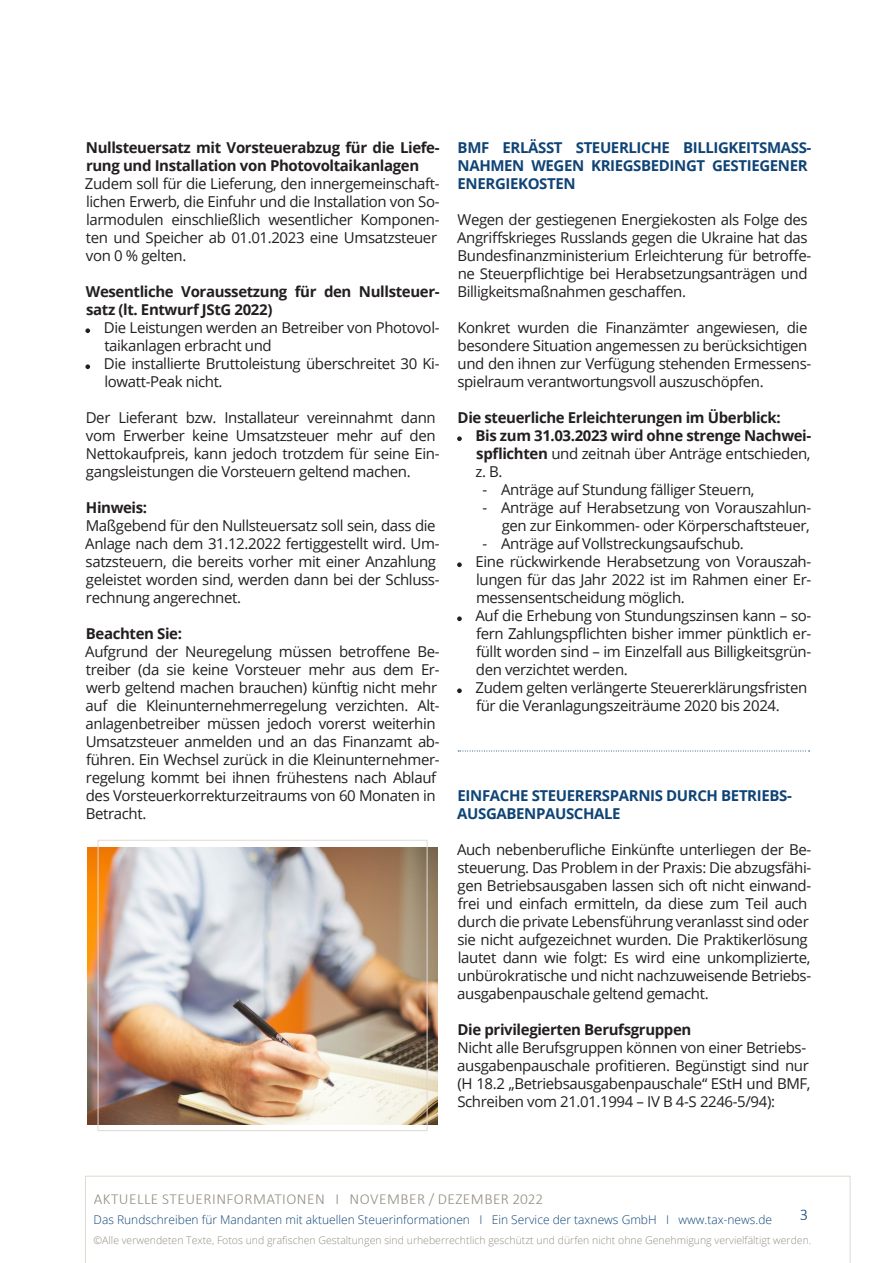
<style>
.page{position:relative;width:893px;height:1263px;background:#fff}
.page>*{position:absolute;margin:0;border:0;box-sizing:border-box;transform-origin:0 0}
.t1{font:300 16.5px "Calibri";color:#0f4476}
.t2{font:300 15.3px "Calibri";letter-spacing:.03em;color:#948e83}
.t3{font:15px/18px "Open Sans";letter-spacing:-.025em;color:#231f20}
.t4{font:700 15px/18px "Open Sans";letter-spacing:-.025em;color:#231f20}
.t5{font:700 15px/18px "Open Sans";letter-spacing:-.025em;color:#0f4476}
.t6{font:300 12px "Open Sans";color:#0f4476}
.t7{font:300 10.5px "Open Sans";color:#948e83}
.s1{font-weight:400}
</style>
<div class="page">
<svg style="left:85px;top:1176px;width:765px;height:87px"></svg>
<svg style="left:85px;top:328px;width:5px;height:5px"></svg>
<svg style="left:85px;top:364px;width:5px;height:5px"></svg>
<svg style="left:457px;top:436px;width:5px;height:5px"></svg>
<svg style="left:457px;top:562px;width:5px;height:5px"></svg>
<svg style="left:457px;top:616px;width:5px;height:5px"></svg>
<svg style="left:457px;top:688px;width:5px;height:5px"></svg>
<img style="left:87px;top:847px;width:351px;height:277px">
<div style="left:98px;top:840px;width:329px;height:291px;border:1px solid #dfd9d1"></div>
<svg style="left:458px;top:751px;width:352px;height:1px"></svg>
<p class="t4" style="left:86px;top:138px;width:355px">Nullsteuersatz mit Vorsteuerabzug für die Liefe&shy;rung und Installation von Photovoltaikanlagen</p>
<p class="t3" style="left:85px;top:174px;width:356px">Zudem soll für die Lieferung, den innergemeinschaft&shy;lichen Erwerb, die Einfuhr und die Installation von So&shy;larmodulen einschließlich wesentlicher Komponen&shy;ten und Speicher ab 01.01.2023 eine Umsatzsteuer von 0 % gelten.</p>
<p class="t4" style="left:86px;top:282px;width:355px">Wesentliche Voraussetzung für den Nullsteuer&shy;satz (lt. Entwurf JStG 2022)</p>
<p class="t3" style="left:104px;top:318px;width:337px">Die Leistungen werden an Betreiber von Photovol&shy;taikanlagen erbracht und<br>Die installierte Bruttoleistung überschreitet 30 Ki&shy;lowatt-Peak nicht.</p>
<p class="t3" style="left:86px;top:408px;width:355px">Der Lieferant bzw. Installateur vereinnahmt dann vom Erwerber keine Umsatzsteuer mehr auf den Nettokaufpreis, kann jedoch trotzdem für seine Ein&shy;gangsleistungen die Vorsteuern geltend machen.</p>
<p class="t4" style="left:86px;top:498px;width:63px">Hinweis:</p>
<p class="t3" style="left:85px;top:516px;width:356px">Maßgebend für den Nullsteuersatz soll sein, dass die Anlage nach dem 31.12.2022 fertiggestellt wird. Um&shy;satzsteuern, die bereits vorher mit einer Anzahlung geleistet worden sind, werden dann bei der Schluss&shy;rechnung angerechnet.</p>
<p class="t4" style="left:86px;top:624px;width:98px">Beachten Sie:</p>
<p class="t3" style="left:85px;top:642px;width:356px">Aufgrund der Neuregelung müssen betroffene Be&shy;treiber (da sie keine Vorsteuer mehr aus dem Er&shy;werb geltend machen brauchen) künftig nicht mehr auf die Kleinunternehmerregelung verzichten. Alt&shy;anlagenbetreiber müssen jedoch vorerst weiterhin Umsatzsteuer anmelden und an das Finanzamt ab&shy;führen. Ein Wechsel zurück in die Kleinunternehmer&shy;regelung kommt bei ihnen frühestens nach Ablauf des Vorsteuerkorrekturzeitraums von 60 Monaten in Betracht.</p>
<p class="t5" style="left:458px;top:138px;width:355px">BMF ERLÄSST STEUERLICHE BILLIGKEITSMASS-<br>NAHMEN WEGEN KRIEGSBEDINGT GESTIEGENER<br>ENERGIEKOSTEN</p>
<p class="t3" style="left:457px;top:210px;width:356px">Wegen der gestiegenen Energiekosten als Folge des Angriffskrieges Russlands gegen die Ukraine hat das Bundesfinanzministerium Erleichterung für betroffe&shy;ne Steuerpflichtige bei Herabsetzungsanträgen und Billigkeitsmaßnahmen geschaffen.</p>
<p class="t3" style="left:457px;top:318px;width:355px">Konkret wurden die Finanzämter angewiesen, die besondere Situation angemessen zu berücksichtigen und den ihnen zur Verfügung stehenden Ermessens&shy;spielraum verantwortungsvoll auszuschöpfen.</p>
<p class="t4" style="left:475px;top:408px;width:337px;text-indent:-18px">Die steuerliche Erleichterungen im Überblick:<br>Bis zum 31.03.2023 wird ohne strenge Nachwei&shy;spflichten <span class="s1">und zeitnah über Anträge entschieden, z. B.</span></p>
<p class="t3" style="left:483px;top:480px;width:273px">- Anträge auf Stundung fälliger Steuern,</p>
<p class="t3" style="left:483px;top:498px;width:330px;text-align:right">- Anträge auf Herabsetzung von Vorauszahlun&shy;gen zur Einkommen- oder Körperschaftsteuer,</p>
<p class="t3" style="left:475px;top:534px;width:337px;text-indent:7px">- Anträge auf Vollstreckungsaufschub.<br>Eine rückwirkende Herabsetzung von Vorauszah&shy;lungen für das Jahr 2022 ist im Rahmen einer Er&shy;messensentscheidung möglich.<br>Auf die Erhebung von Stundungszinsen kann – so&shy;fern Zahlungspflichten bisher immer pünktlich er&shy;füllt worden sind – im Einzelfall aus Billigkeitsgrün&shy;den verzichtet werden.<br>Zudem gelten verlängerte Steuererklärungsfristen für die Veranlagungszeiträume 2020 bis 2024.</p>
<p class="t5" style="left:457px;top:786px;width:336px">EINFACHE STEUERERSPARNIS DURCH BETRIEBS-<br>AUSGABENPAUSCHALE</p>
<p class="t3" style="left:457px;top:840px;width:356px">Auch nebenberufliche Einkünfte unterliegen der Be&shy;steuerung. Das Problem in der Praxis: Die abzugsfähi&shy;gen Betriebsausgaben lassen sich oft nicht einwand&shy;frei und einfach ermitteln, da diese zum Teil auch durch die private Lebensführung veranlasst sind oder sie nicht aufgezeichnet wurden. Die Praktikerlösung lautet dann wie folgt: Es wird eine unkomplizierte, unbürokratische und nicht nachzuweisende Betriebs&shy;ausgabenpauschale geltend gemacht.</p>
<p class="t4" style="left:458px;top:1020px;width:235px">Die privilegierten Berufsgruppen</p>
<p class="t3" style="left:457px;top:1038px;width:355px">Nicht alle Berufsgruppen können von einer Betriebs&shy;ausgabenpauschale profitieren. Begünstigt sind nur (H 18.2 „Betriebsausgabenpauschale“ EStH und BMF, Schreiben vom 21.01.1994 – IV B 4-S 2246-5/94):</p>
<p class="t2" style="left:94px;top:1189px;width:451px">AKTUELLE STEUERINFORMATIONEN I NOVEMBER / DEZEMBER 2022</p>
<p class="t6" style="left:94px;top:1212px;width:680px">Das Rundschreiben für Mandanten mit aktuellen Steuerinformationen I Ein Service der taxnews GmbH I www.tax-news.de</p>
<p class="t7" style="left:94px;top:1233px;width:719px">©Alle verwendeten Texte, Fotos und grafischen Gestaltungen sind urheberrechtlich geschützt und dürfen nicht ohne Genehmigung vervielfältigt werden.</p>
<p class="t1" style="left:800px;top:1204px;width:10px">3</p>
</div>
